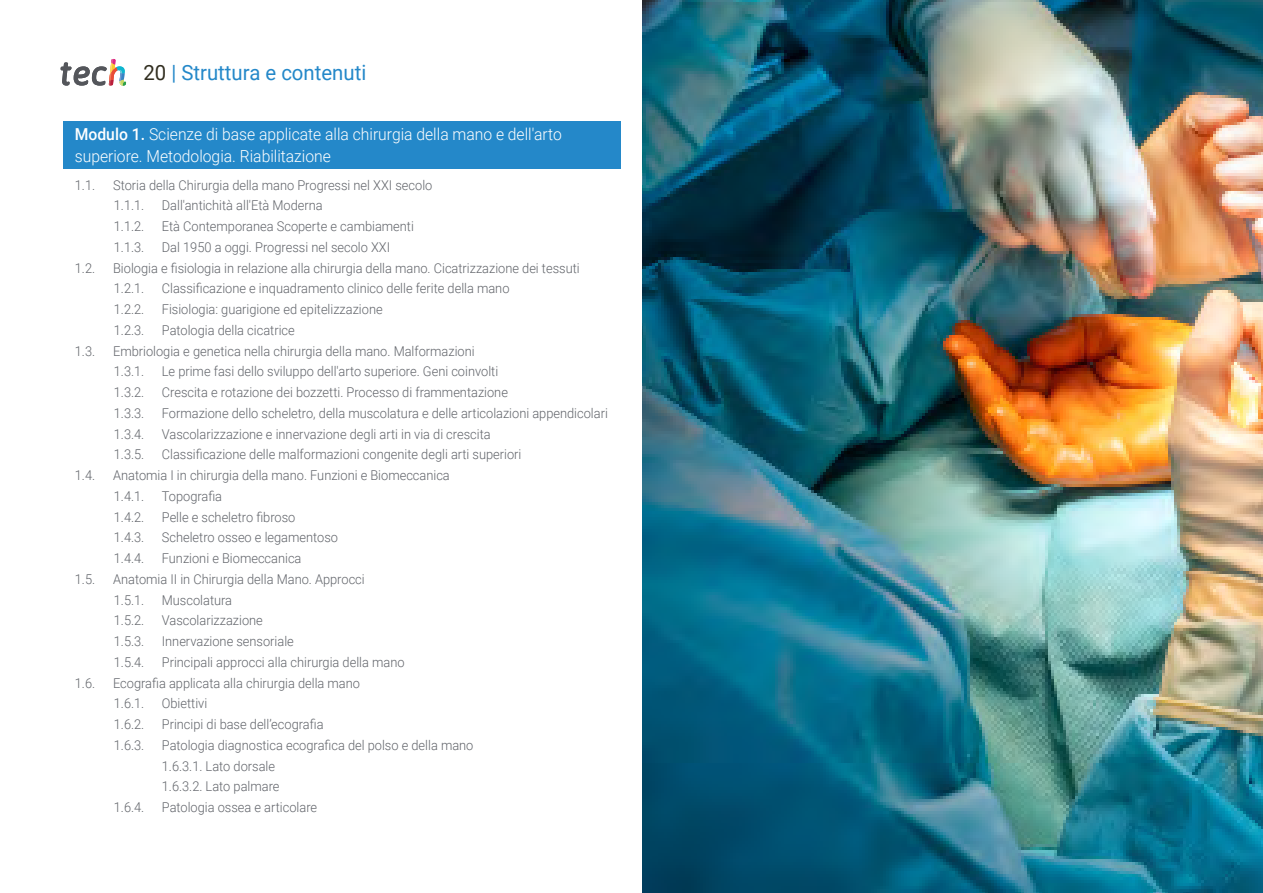
<style>
.page{position:relative;width:1263px;height:893px;background:#fff}
.page>*{position:absolute;margin:0;border:0;box-sizing:border-box;transform-origin:0 0}
.t1{font:21px "Roboto";color:#2488c9}
.t2{font:300 16.5px/22.5px "Roboto";color:#fff;scale:.95 1}
.t3{font:300 13.5px/20.7px "Roboto";color:#61646a;scale:.95 1}
.s1{color:#312e20}
.s2{font-weight:500}
</style>
<div class="page">
<img style="left:642px;top:0;width:621px;height:893px">
<div style="left:64px;top:121px;width:557px;height:48px;background:#2488c9"></div>
<svg style="left:61px;top:59px;width:65px;height:27px"></svg>
<h1 class="t1" style="left:144px;top:57px;width:224px"><span class="s1">20</span> | Struttura e contenuti</h1>
<p class="t2" style="left:75px;top:122px;width:514px"><span class="s2">Modulo 1.</span> Scienze di base applicate alla chirurgia della mano e dell'arto superiore. Metodologia. Riabilitazione</p>
<p class="t3" style="left:75px;top:174px;width:23px">1.1.</p>
<p class="t3" style="left:113px;top:174px;width:338px">Storia della Chirurgia della mano Progressi nel XXI secolo<br>1.1.1.</p>
<p class="t3" style="left:162px;top:195px;width:171px">Dall'antichità all'Età Moderna</p>
<p class="t3" style="left:114px;top:215px;width:34px">1.1.2.</p>
<p class="t3" style="left:162px;top:215px;width:267px">Età Contemporanea Scoperte e cambiamenti</p>
<p class="t3" style="left:114px;top:236px;width:34px">1.1.3.</p>
<p class="t3" style="left:162px;top:236px;width:242px">Dal 1950 a oggi. Progressi nel secolo XXI</p>
<p class="t3" style="left:75px;top:257px;width:23px">1.2.</p>
<p class="t3" style="left:113px;top:257px;width:493px">Biologia e fisiologia in relazione alla chirurgia della mano. Cicatrizzazione dei tessuti<br>1.2.1.</p>
<p class="t3" style="left:162px;top:278px;width:367px">Classificazione e inquadramento clinico delle ferite della mano</p>
<p class="t3" style="left:114px;top:298px;width:34px">1.2.2.</p>
<p class="t3" style="left:162px;top:298px;width:234px">Fisiologia: guarigione ed epitelizzazione</p>
<p class="t3" style="left:114px;top:319px;width:34px">1.2.3.</p>
<p class="t3" style="left:162px;top:319px;width:141px">Patologia della cicatrice</p>
<p class="t3" style="left:75px;top:340px;width:23px">1.3.</p>
<p class="t3" style="left:113px;top:340px;width:382px">Embriologia e genetica nella chirurgia della mano. Malformazioni<br>1.3.1.</p>
<p class="t3" style="left:162px;top:361px;width:356px">Le prime fasi dello sviluppo dell'arto superiore. Geni coinvolti</p>
<p class="t3" style="left:114px;top:381px;width:34px">1.3.2.</p>
<p class="t3" style="left:162px;top:381px;width:366px">Crescita e rotazione dei bozzetti. Processo di frammentazione</p>
<p class="t3" style="left:114px;top:402px;width:34px">1.3.3.</p>
<p class="t3" style="left:162px;top:402px;width:471px">Formazione dello scheletro, della muscolatura e delle articolazioni appendicolari</p>
<p class="t3" style="left:114px;top:423px;width:34px">1.3.4.</p>
<p class="t3" style="left:162px;top:423px;width:348px">Vascolarizzazione e innervazione degli arti in via di crescita</p>
<p class="t3" style="left:114px;top:444px;width:34px">1.3.5.</p>
<p class="t3" style="left:162px;top:444px;width:380px">Classificazione delle malformazioni congenite degli arti superiori</p>
<p class="t3" style="left:75px;top:464px;width:23px">1.4.</p>
<p class="t3" style="left:113px;top:464px;width:356px">Anatomia I in chirurgia della mano. Funzioni e Biomeccanica<br>1.4.1.</p>
<p class="t3" style="left:162px;top:485px;width:65px">Topografia</p>
<p class="t3" style="left:114px;top:506px;width:34px">1.4.2.</p>
<p class="t3" style="left:162px;top:506px;width:142px">Pelle e scheletro fibroso</p>
<p class="t3" style="left:114px;top:527px;width:34px">1.4.3.</p>
<p class="t3" style="left:162px;top:527px;width:187px">Scheletro osseo e legamentoso</p>
<p class="t3" style="left:114px;top:547px;width:34px">1.4.4.</p>
<p class="t3" style="left:162px;top:547px;width:148px">Funzioni e Biomeccanica</p>
<p class="t3" style="left:75px;top:568px;width:23px">1.5.</p>
<p class="t3" style="left:113px;top:568px;width:266px">Anatomia II in Chirurgia della Mano. Approcci<br>1.5.1.</p>
<p class="t3" style="left:162px;top:589px;width:75px">Muscolatura</p>
<p class="t3" style="left:114px;top:610px;width:34px">1.5.2.</p>
<p class="t3" style="left:162px;top:610px;width:108px">Vascolarizzazione</p>
<p class="t3" style="left:114px;top:630px;width:34px">1.5.3.</p>
<p class="t3" style="left:162px;top:630px;width:140px">Innervazione sensoriale</p>
<p class="t3" style="left:114px;top:651px;width:34px">1.5.4.</p>
<p class="t3" style="left:162px;top:651px;width:257px">Principali approcci alla chirurgia della mano</p>
<p class="t3" style="left:75px;top:672px;width:23px">1.6.</p>
<p class="t3" style="left:113px;top:672px;width:261px">Ecografia applicata alla chirurgia della mano<br>1.6.1.</p>
<p class="t3" style="left:162px;top:693px;width:49px">Obiettivi</p>
<p class="t3" style="left:114px;top:713px;width:34px">1.6.2.</p>
<p class="t3" style="left:162px;top:713px;width:172px">Principi di base dell’ecografia</p>
<p class="t3" style="left:114px;top:734px;width:34px">1.6.3.</p>
<p class="t3" style="left:162px;top:734px;width:329px">Patologia diagnostica ecografica del polso e della mano<br>1.6.3.1. Lato dorsale<br>1.6.3.2. Lato palmare</p>
<p class="t3" style="left:114px;top:796px;width:34px">1.6.4.</p>
<p class="t3" style="left:162px;top:796px;width:165px">Patologia ossea e articolare</p>
</div>
